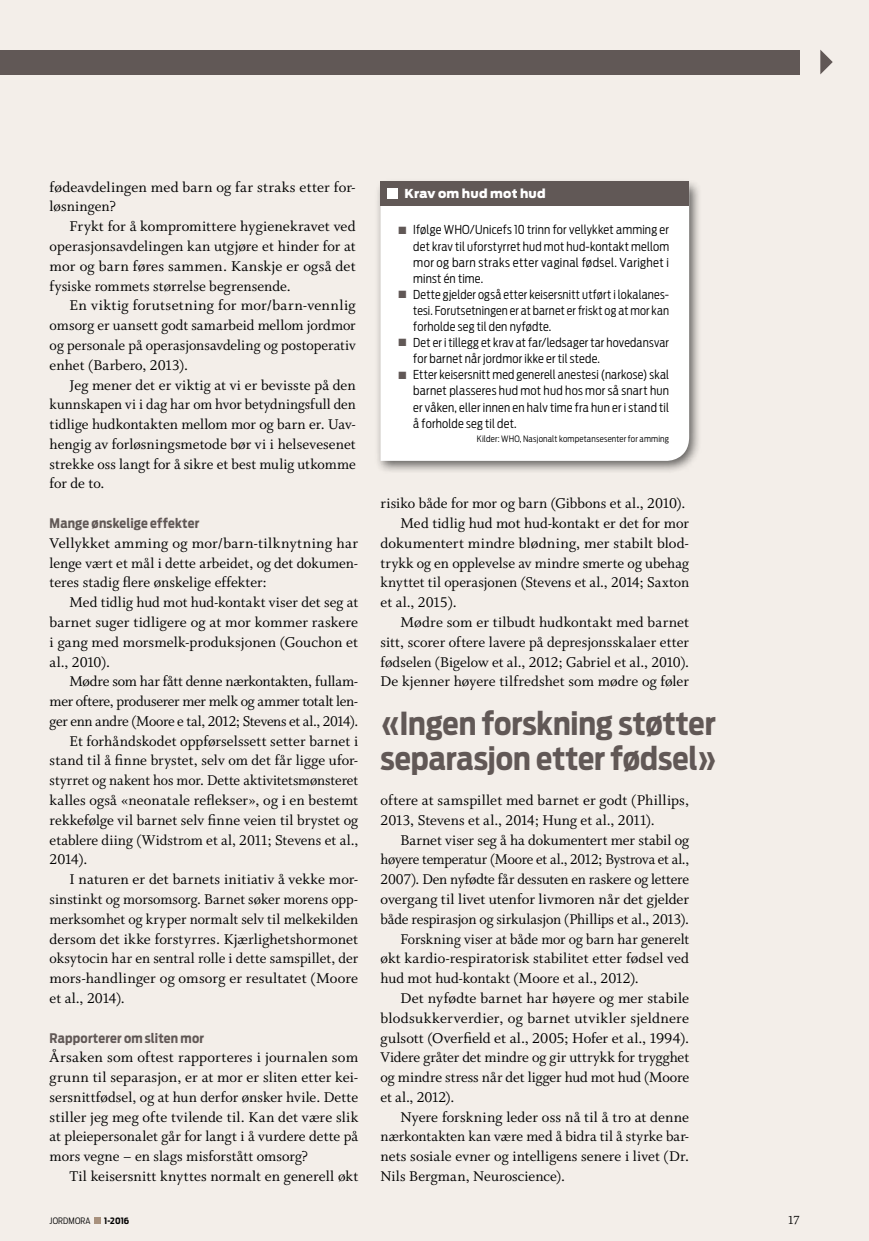
<style>
.page{position:relative;width:869px;height:1241px;background:#fff}
.page>*{position:absolute;margin:0;border:0;box-sizing:border-box;transform-origin:0 0}
.t1{font:700 31.5px/35px "Antenna Cond";letter-spacing:-.005em;color:#615856}
.t2{font:15.75px/19.8px "Whitman Roman LF";color:#000;text-align:justify}
.t3{font:15.75px "Whitman Roman LF";letter-spacing:-.02em;color:#000}
.t4{font:15.75px "Whitman Roman LF";letter-spacing:-.025em;color:#000}
.t5{font:700 13.12px "Antenna Cond";letter-spacing:.015em;color:#615856}
.t6{font:13.12px "Whitman Roman LF";color:#000}
.t7{font:300 12.25px/16.1px "Antenna Cond";letter-spacing:.015em;color:#000;text-align:justify}
.t8{font:900 12.25px "Antenna";letter-spacing:.015em;color:#fff}
.t9{font:300 8.75px "Antenna Cond";letter-spacing:.02em;color:#000}
.t10{font:700 8.75px "Antenna Cond";color:#000}
.s1{color:#615856}
</style>
<div class="page">
<div style="left:0;top:0;width:868px;height:1240px;background:#f3eee9"></div>
<div style="left:0;top:50px;width:799px;height:24px;background:#615856"></div>
<div style="left:374px;top:179px;width:328px;height:295px;background:#000;opacity:.6"></div>
<div style="left:380px;top:206px;width:308px;height:255px;background:#fff"></div>
<div style="left:380px;top:181px;width:308px;height:25px;background:#615856"></div>
<div style="left:386px;top:188px;width:11px;height:11px;background:#fff"></div>
<svg style="left:820px;top:50px;width:12px;height:24px"></svg>
<div style="left:94px;top:1216px;width:6px;height:7px;background:#a8917d"></div>
<p class="t2" style="left:50px;top:177px;width:307px">fødeavdelingen med barn og far straks etter for&shy;løsningen?</p>
<p class="t2" style="left:50px;top:217px;width:307px;text-indent:20px">Frykt for å kompromittere hygienekravet ved operasjonsavdelingen kan utgjøre et hinder for at mor og barn føres sammen. Kanskje er også det fysiske rommets størrelse begrensende.</p>
<p class="t2" style="left:50px;top:296px;width:307px;text-indent:20px">En viktig forutsetning for mor/barn-vennlig omsorg er uansett godt samarbeid mellom jordmor og personale på operasjonsavdeling og postoperativ enhet (Barbero, 2013).</p>
<p class="t2" style="left:50px;top:375px;width:307px;text-indent:20px">Jeg mener det er viktig at vi er bevisste på den kunnskapen vi i dag har om hvor betydningsfull den tidlige hudkontakten mellom mor og barn er. Uav&shy;hengig av forløsningsmetode bør vi i helsevesenet strekke oss langt for å sikre et best mulig utkomme for de to.</p>
<p class="t5" style="left:50px;top:515px;width:151px">Mange ønskelige effekter</p>
<p class="t2" style="left:50px;top:533px;width:310px">Vellykket amming og mor/barn-tilknytning har lenge vært et mål i dette arbeidet, og det dokumen&shy;teres stadig flere ønskelige effekter:</p>
<p class="t2" style="left:50px;top:592px;width:310px;text-indent:20px">Med tidlig hud mot hud-kontakt viser det seg at barnet suger tidligere og at mor kommer raskere i gang med morsmelk-produksjonen (Gouchon et al., 2010).</p>
<p class="t2" style="left:69px;top:671px;width:290px">Mødre som har fått denne nærkontakten, fullam-</p>
<p class="t4" style="left:50px;top:692px;width:310px">mer oftere, produserer mer melk og ammer totalt len-</p>
<p class="t3" style="left:50px;top:712px;width:310px">ger enn andre (Moore e tal, 2012; Stevens et al., 2014).</p>
<p class="t2" style="left:69px;top:731px;width:290px">Et forhåndskodet oppførselssett setter barnet i</p>
<p class="t2" style="left:50px;top:751px;width:310px">stand til å finne brystet, selv om det får ligge ufor-</p>
<p class="t2" style="left:50px;top:770px;width:310px">styrret og nakent hos mor. Dette aktivitetsmønsteret</p>
<p class="t2" style="left:50px;top:790px;width:310px">kalles også «neonatale reflekser», og i en bestemt</p>
<p class="t2" style="left:50px;top:810px;width:310px">rekkefølge vil barnet selv finne veien til brystet og</p>
<p class="t2" style="left:50px;top:830px;width:310px">etablere diing (Widstrom et al, 2011; Stevens et al.,</p>
<p class="t2" style="left:50px;top:849px;width:39px">2014).</p>
<p class="t2" style="left:69px;top:869px;width:290px">I naturen er det barnets initiativ å vekke mor-</p>
<p class="t2" style="left:50px;top:889px;width:310px">sinstinkt og morsomsorg. Barnet søker morens opp-</p>
<p class="t2" style="left:50px;top:909px;width:310px">merksomhet og kryper normalt selv til melkekilden</p>
<p class="t2" style="left:50px;top:929px;width:310px">dersom det ikke forstyrres. Kjærlighetshormonet</p>
<p class="t2" style="left:50px;top:948px;width:310px">oksytocin har en sentral rolle i dette samspillet, der</p>
<p class="t2" style="left:50px;top:968px;width:310px">mors-handlinger og omsorg er resultatet (Moore</p>
<p class="t2" style="left:50px;top:988px;width:77px">et al., 2014).</p>
<p class="t5" style="left:50px;top:1029px;width:156px">Rapporterer om sliten mor</p>
<p class="t2" style="left:50px;top:1047px;width:310px">Årsaken som oftest rapporteres i journalen som grunn til separasjon, er at mor er sliten etter kei&shy;sersnittfødsel, og at hun derfor ønsker hvile. Dette stiller jeg meg ofte tvilende til. Kan det være slik at pleiepersonalet går for langt i å vurdere dette på mors vegne – en slags misforstått omsorg?</p>
<p class="t2" style="left:69px;top:1166px;width:290px">Til keisersnitt knyttes normalt en generell økt</p>
<p class="t8" style="left:404px;top:186px;width:143px">Krav om hud mot hud</p>
<p class="t7" style="left:413px;top:222px;width:257px;text-indent:-15px"><span class="s1">■</span> Ifølge WHO/Unicefs 10 trinn for vellykket amming er det krav til uforstyrret hud mot hud-kontakt mellom mor og barn straks etter vaginal fødsel. Varighet i minst én time.</p>
<p class="t7" style="left:413px;top:286px;width:257px;text-indent:-15px"><span class="s1">■</span> Dette gjelder også etter keisersnitt utført i lokalanes&shy;tesi. Forutsetningen er at barnet er friskt og at mor kan forholde seg til den nyfødte.</p>
<p class="t7" style="left:413px;top:334px;width:257px;text-indent:-15px"><span class="s1">■</span> Det er i tillegg et krav at far/ledsager tar hovedansvar for barnet når jordmor ikke er til stede.</p>
<p class="t7" style="left:413px;top:367px;width:257px;text-indent:-15px"><span class="s1">■</span> Etter keisersnitt med generell anestesi (narkose) skal barnet plasseres hud mot hud hos mor så snart hun er våken, eller innen en halv time fra hun er i stand til å forholde seg til det.</p>
<p class="t9" style="left:477px;top:433px;width:193px">Kilder: WHO, Nasjonalt kompetansesenter for amming</p>
<p class="t2" style="left:380px;top:494px;width:306px">risiko både for mor og barn (Gibbons et al., 2010).</p>
<p class="t2" style="left:400px;top:513px;width:290px">Med tidlig hud mot hud-kontakt er det for mor</p>
<p class="t2" style="left:380px;top:533px;width:310px">dokumentert mindre blødning, mer stabilt blod-</p>
<p class="t2" style="left:380px;top:553px;width:310px">trykk og en opplevelse av mindre smerte og ubehag</p>
<p class="t2" style="left:380px;top:573px;width:310px">knyttet til operasjonen (Stevens et al., 2014; Saxton</p>
<p class="t2" style="left:380px;top:592px;width:77px">et al., 2015).</p>
<p class="t2" style="left:400px;top:612px;width:290px">Mødre som er tilbudt hudkontakt med barnet</p>
<p class="t2" style="left:380px;top:632px;width:310px">sitt, scorer oftere lavere på depresjonsskalaer etter</p>
<p class="t2" style="left:380px;top:652px;width:310px">fødselen (Bigelow et al., 2012; Gabriel et al., 2010).</p>
<p class="t2" style="left:380px;top:671px;width:310px">De kjenner høyere tilfredshet som mødre og føler</p>
<h1 class="t1" style="left:380px;top:706px;width:338px">«Ingen forskning støtter separasjon etter fødsel»</h1>
<p class="t2" style="left:380px;top:790px;width:310px">oftere at samspillet med barnet er godt (Phillips,<br>2013, Stevens et al., 2014; Hung et al., 2011).</p>
<p class="t2" style="left:400px;top:830px;width:290px">Barnet viser seg å ha dokumentert mer stabil og</p>
<p class="t2" style="left:380px;top:849px;width:310px">høyere temperatur (Moore et al., 2012; Bystrova et al.,</p>
<p class="t2" style="left:380px;top:869px;width:310px">2007). Den nyfødte får dessuten en raskere og lettere</p>
<p class="t2" style="left:380px;top:889px;width:310px">overgang til livet utenfor livmoren når det gjelder</p>
<p class="t2" style="left:380px;top:909px;width:310px">både respirasjon og sirkulasjon (Phillips et al., 2013).</p>
<p class="t2" style="left:400px;top:929px;width:290px">Forskning viser at både mor og barn har generelt</p>
<p class="t2" style="left:380px;top:948px;width:310px">økt kardio-respiratorisk stabilitet etter fødsel ved</p>
<p class="t2" style="left:380px;top:968px;width:260px">hud mot hud-kontakt (Moore et al., 2012).</p>
<p class="t2" style="left:400px;top:988px;width:290px">Det nyfødte barnet har høyere og mer stabile</p>
<p class="t2" style="left:380px;top:1008px;width:310px">blodsukkerverdier, og barnet utvikler sjeldnere</p>
<p class="t2" style="left:380px;top:1027px;width:310px">gulsott (Overfield et al., 2005; Hofer et al., 1994).</p>
<p class="t2" style="left:380px;top:1047px;width:310px">Videre gråter det mindre og gir uttrykk for trygghet</p>
<p class="t2" style="left:380px;top:1067px;width:310px">og mindre stress når det ligger hud mot hud (Moore</p>
<p class="t2" style="left:380px;top:1087px;width:75px">et al., 2012).</p>
<p class="t2" style="left:400px;top:1107px;width:290px">Nyere forskning leder oss nå til å tro at denne</p>
<p class="t2" style="left:380px;top:1126px;width:310px">nærkontakten kan være med å bidra til å styrke bar-</p>
<p class="t2" style="left:380px;top:1146px;width:310px">nets sosiale evner og intelligens senere i livet (Dr.</p>
<p class="t2" style="left:380px;top:1166px;width:186px">Nils Bergman, Neuroscience).</p>
<p class="t9" style="left:50px;top:1214px;width:43px">JORDMORA</p>
<p class="t10" style="left:104px;top:1214px;width:26px">1-2016</p>
<p class="t6" style="left:787px;top:1212px;width:13px">17</p>
</div>
